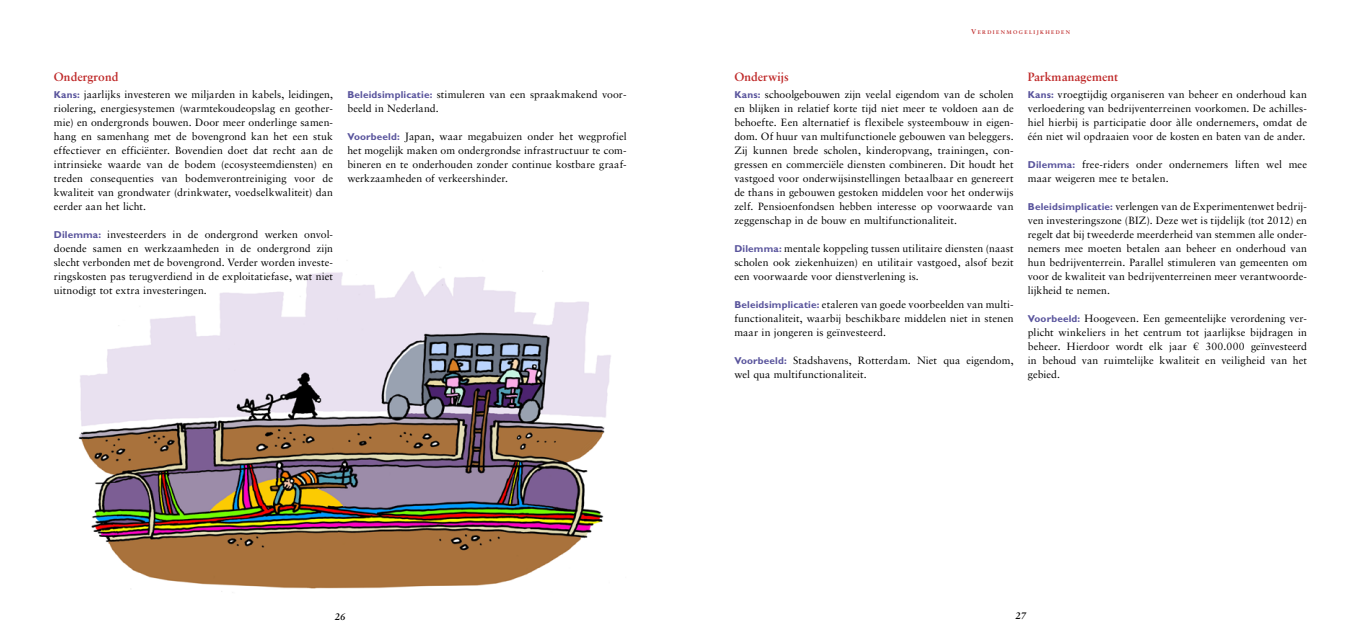
<style>
.page{position:relative;width:1361px;height:644px;background:#fff}
.page>*{position:absolute;margin:0;border:0;box-sizing:border-box;transform-origin:0 0}
.t1{font:700 12px "Sabon LT Std";letter-spacing:.005em;color:#bf2a2a}
.t2{font:10.5px/14px "Sabon LT Std";letter-spacing:.01em;color:#000;text-align:justify}
.t3{font:italic 700 9.5px "Sabon LT Std";color:#000}
.t4{font:5.2px "Sabon Bold Os F";letter-spacing:.265em;color:#bf2a2a}
.s1{font-family:"Gill Sans Std";font-weight:700;font-size:10px;color:#59549c}
.s2{font-size:7px}
</style>
<div class="page">
<img style="left:78px;top:271px;width:533px;height:321px">
<p class="t1" style="left:54px;top:69px;width:66px">Ondergrond</p>
<p class="t2" style="left:54px;top:87px;width:281px"><span class="s1">Kans:</span> jaarlijks investeren we miljarden in kabels, leidingen, riolering, energiesystemen (warmtekoudeopslag en geother&shy;mie) en ondergronds bouwen. Door meer onderlinge samen&shy;hang en samenhang met de bovengrond kan het een stuk effectiever en efficiënter. Bovendien doet dat recht aan de intrinsieke waarde van de bodem (ecosysteemdiensten) en treden consequenties van bodemverontreiniging voor de kwaliteit van grondwater (drinkwater, voedselkwaliteit) dan eerder aan het licht.</p>
<p class="t2" style="left:54px;top:227px;width:281px"><span class="s1">Dilemma:</span> investeerders in de ondergrond werken onvol&shy;doende samen en werkzaamheden in de ondergrond zijn slecht verbonden met de bovengrond. Verder worden investe&shy;ringskosten pas terugverdiend in de exploitatiefase, wat niet uitnodigt tot extra investeringen.</p>
<p class="t2" style="left:347px;top:87px;width:281px"><span class="s1">Beleidsimplicatie:</span> stimuleren van een spraakmakend voor&shy;beeld in Nederland.</p>
<p class="t2" style="left:347px;top:129px;width:281px"><span class="s1">Voorbeeld:</span> Japan, waar megabuizen onder het wegprofiel het mogelijk maken om ondergrondse infrastructuur te com&shy;bineren en te onderhouden zonder continue kostbare graaf&shy;werkzaamheden of verkeershinder.</p>
<p class="t4" style="left:971px;top:29px;width:101px"><span class="s2">V</span>ERDIENMOGELIJKHEDEN</p>
<p class="t1" style="left:734px;top:69px;width:56px">Onderwijs</p>
<p class="t2" style="left:734px;top:87px;width:281px"><span class="s1">Kans:</span> schoolgebouwen zijn veelal eigendom van de scholen en blijken in relatief korte tijd niet meer te voldoen aan de behoefte. Een alternatief is flexibele systeembouw in eigen&shy;dom. Of huur van multifunctionele gebouwen van beleggers.<br>Zij kunnen brede scholen, kinderopvang, trainingen, con&shy;gressen en commerciële diensten combineren. Dit houdt het vastgoed voor onderwijsinstellingen betaalbaar en genereert de thans in gebouwen gestoken middelen voor het onderwijs zelf. Pensioenfondsen hebben interesse op voorwaarde van zeggenschap in de bouw en multifunctionaliteit.</p>
<p class="t2" style="left:734px;top:241px;width:281px"><span class="s1">Dilemma:</span> mentale koppeling tussen utilitaire diensten (naast scholen ook ziekenhuizen) en utilitair vastgoed, alsof bezit een voorwaarde voor dienstverlening is.</p>
<p class="t2" style="left:734px;top:297px;width:281px"><span class="s1">Beleidsimplicatie:</span> etaleren van goede voorbeelden van multi&shy;functionaliteit, waarbij beschikbare middelen niet in stenen maar in jongeren is geïnvesteerd.</p>
<p class="t2" style="left:734px;top:353px;width:281px"><span class="s1">Voorbeeld:</span> Stadshavens, Rotterdam. Niet qua eigendom, wel qua multifunctionaliteit.</p>
<p class="t1" style="left:1028px;top:69px;width:92px">Parkmanagement</p>
<p class="t2" style="left:1028px;top:87px;width:281px"><span class="s1">Kans:</span> vroegtijdig organiseren van beheer en onderhoud kan verloedering van bedrijventerreinen voorkomen. De achilles&shy;hiel hierbij is participatie door àlle ondernemers, omdat de één niet wil opdraaien voor de kosten en baten van de ander.</p>
<p class="t2" style="left:1028px;top:157px;width:281px"><span class="s1">Dilemma:</span> free-riders onder ondernemers liften wel mee maar weigeren mee te betalen.</p>
<p class="t2" style="left:1028px;top:199px;width:281px"><span class="s1">Beleidsimplicatie:</span> verlengen van de Experimentenwet bedrij&shy;ven investeringszone (BIZ). Deze wet is tijdelijk (tot 2012) en regelt dat bij tweederde meerderheid van stemmen alle onder&shy;nemers mee moeten betalen aan beheer en onderhoud van hun bedrijventerrein. Parallel stimuleren van gemeenten om voor de kwaliteit van bedrijventerreinen meer verantwoorde&shy;lijkheid te nemen.</p>
<p class="t2" style="left:1028px;top:311px;width:281px"><span class="s1">Voorbeeld:</span> Hoogeveen. Een gemeentelijke verordening ver&shy;plicht winkeliers in het centrum tot jaarlijkse bijdragen in beheer. Hierdoor wordt elk jaar € 300.000 geïnvesteerd in behoud van ruimtelijke kwaliteit en veiligheid van het gebied.</p>
<p class="t3" style="left:335px;top:610px;width:7px">26</p>
<p class="t3" style="left:1015px;top:609px;width:7px">27</p>
</div>
